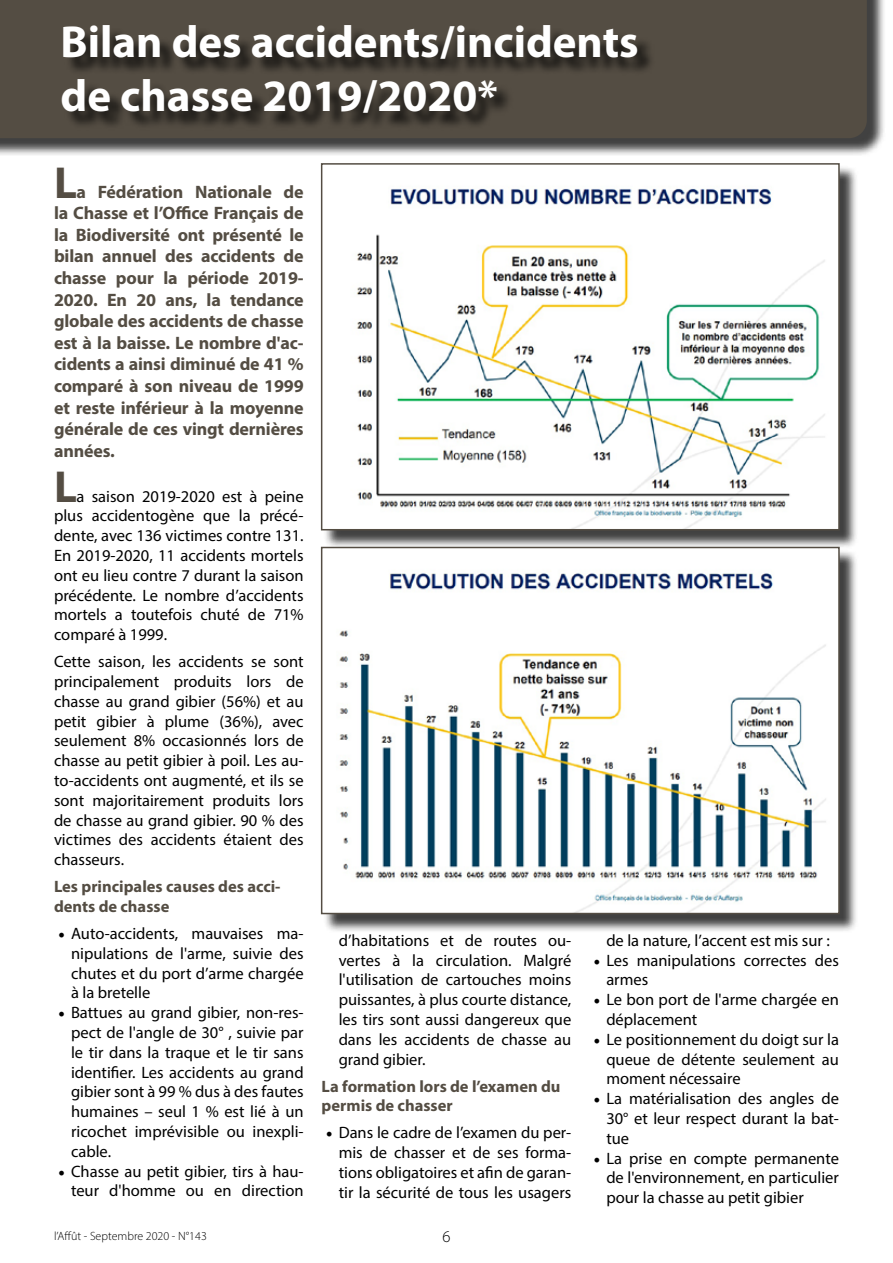
<style>
.page{position:relative;width:893px;height:1263px;background:#fff}
.page>*{position:absolute;margin:0;border:0;box-sizing:border-box;transform-origin:0 0}
.t1{font:700 45px/54px "Myriad Pro";color:#fff}
.t2{font:700 45px "Myriad Pro";color:#544d43}
.t3{font:700 18px/21.6px "Myriad Pro";letter-spacing:-.01em;color:#544d43;text-align:justify}
.t4{font:16.5px/19.8px "Myriad Pro";color:#000;text-align:justify}
.t5{font:700 16.5px/19.8px "Myriad Pro";color:#544d43}
.t6{font:300 16.5px "Myriad Pro";color:#000}
.t7{font:300 12px "Myriad Pro";color:#000}
.s1{font-family:"Minion Pro";font-size:18px}
</style>
<div class="page">
<div style="left:0;top:0;width:886px;height:157px;background:#000;opacity:.75"></div>
<div style="left:0;top:0;width:867px;height:138px;background:#544d43"></div>
<div style="left:65px;top:27px;width:591px;height:104px;background:#000;opacity:.75"></div>
<div style="left:323px;top:165px;width:535px;height:384px;background:#000;opacity:.75"></div>
<img style="left:324px;top:166px;width:513px;height:361px">
<div style="left:321px;top:163px;width:519px;height:367px;border:2px solid #544d43"></div>
<div style="left:323px;top:549px;width:535px;height:384px;background:#000;opacity:.75"></div>
<img style="left:324px;top:550px;width:513px;height:361px">
<div style="left:321px;top:547px;width:519px;height:367px;border:2px solid #544d43"></div>
<h1 class="t1" style="left:61px;top:13px;width:580px">Bilan des accidents/incidents de chasse 2019/2020*</h1>
<h1 class="t2" style="left:54px;top:153px;width:24px">L</h1>
<p class="t3" style="left:54px;top:180px;width:251px;text-indent:23px">a Fédération Nationale de la Chasse et l’Office Français de la Biodiversité ont présenté le bilan annuel des accidents de chasse pour la période 2019- 2020. En 20 ans, la tendance globale des accidents de chasse est à la baisse. Le nombre d'ac&shy;cidents a ainsi diminué de 41 % comparé à son niveau de 1999 et reste inférieur à la moyenne générale de ces vingt dernières années.</p>
<h1 class="t2" style="left:54px;top:457px;width:24px">L</h1>
<p class="t4" style="left:54px;top:486px;width:251px;text-indent:23px">a saison 2019-2020 est à peine plus accidentogène que la précé&shy;dente, avec 136 victimes contre 131.<br>En 2019-2020, 11 accidents mortels ont eu lieu contre 7 durant la saison précédente. Le nombre d’accidents mortels a toutefois chuté de 71% comparé à 1999.</p>
<p class="t4" style="left:54px;top:651px;width:251px">Cette saison, les accidents se sont principalement produits lors de chasse au grand gibier (56%) et au petit gibier à plume (36%), avec seulement 8% occasionnés lors de chasse au petit gibier à poil. Les au&shy;to-accidents ont augmenté, et ils se sont majoritairement produits lors de chasse au grand gibier. 90 % des victimes des accidents étaient des chasseurs.</p>
<p class="t5" style="left:54px;top:876px;width:228px">Les principales causes des acci&shy;dents de chasse</p>
<p class="t4" style="left:71px;top:923px;width:234px;text-indent:-13px"><span class="s1">•</span> Auto-accidents, mauvaises ma&shy;nipulations de l'arme, suivie des chutes et du port d’arme chargée à la bretelle</p>
<p class="t4" style="left:71px;top:1002px;width:234px;text-indent:-13px"><span class="s1">•</span> Battues au grand gibier, non-res&shy;pect de l'angle de 30° , suivie par le tir dans la traque et le tir sans identifier. Les accidents au grand gibier sont à 99 % dus à des fautes humaines – seul 1 % est lié à un ricochet imprévisible ou inexpli&shy;cable.</p>
<p class="t4" style="left:58px;top:1161px;width:247px;text-align:right"><span class="s1">•</span> Chasse au petit gibier, tirs à hau&shy;teur d'homme ou en direction</p>
<p class="t4" style="left:339px;top:930px;width:234px">d’habitations et de routes ou&shy;vertes à la circulation. Malgré l'utilisation de cartouches moins puissantes, à plus courte distance, les tirs sont aussi dangereux que dans les accidents de chasse au grand gibier.</p>
<p class="t5" style="left:322px;top:1075px;width:240px">La formation lors de l’examen du permis de chasser</p>
<p class="t4" style="left:339px;top:1123px;width:234px;text-indent:-13px"><span class="s1">•</span> Dans le cadre de l’examen du per&shy;mis de chasser et de ses forma&shy;tions obligatoires et afin de garan&shy;tir la sécurité de tous les usagers</p>
<p class="t7" style="left:54px;top:1229px;width:154px">l’Affût - Septembre 2020 - N°143</p>
<p class="t6" style="left:442px;top:1227px;width:10px">6</p>
<p class="t4" style="left:606px;top:930px;width:225px">de la nature, l’accent est mis sur :</p>
<p class="t4" style="left:606px;top:950px;width:234px;text-indent:-13px"><span class="s1">•</span> Les manipulations correctes des armes</p>
<p class="t4" style="left:606px;top:989px;width:234px;text-indent:-13px"><span class="s1">•</span> Le bon port de l'arme chargée en déplacement</p>
<p class="t4" style="left:606px;top:1029px;width:234px;text-indent:-13px"><span class="s1">•</span> Le positionnement du doigt sur la queue de détente seulement au moment nécessaire</p>
<p class="t4" style="left:606px;top:1088px;width:234px;text-indent:-13px"><span class="s1">•</span> La matérialisation des angles de 30° et leur respect durant la bat&shy;tue</p>
<p class="t4" style="left:606px;top:1148px;width:234px;text-indent:-13px"><span class="s1">•</span> La prise en compte permanente de l'environnement, en particulier pour la chasse au petit gibier</p>
</div>
